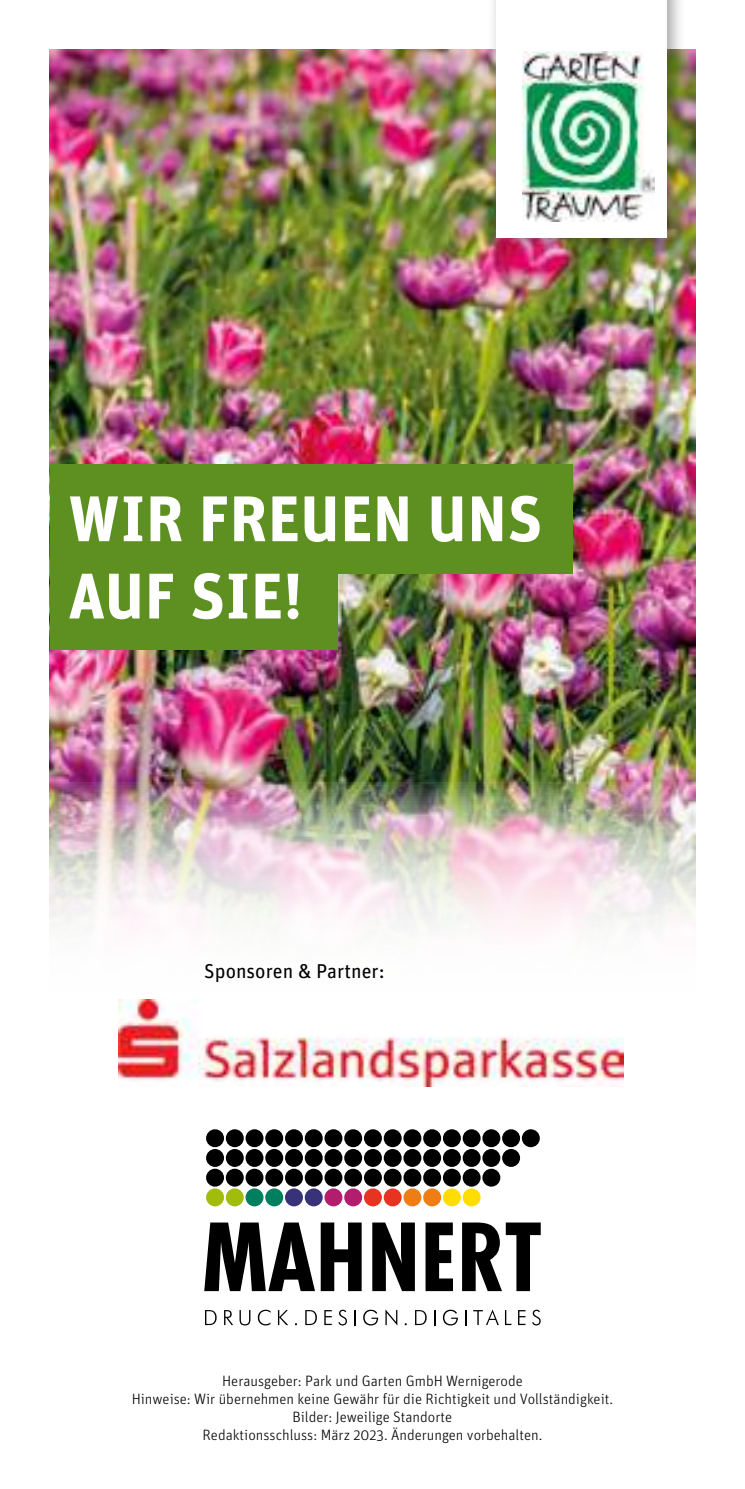
<style>
.page{position:relative;width:745px;height:1489px;background:#fff}
.page>*{position:absolute;margin:0;border:0;box-sizing:border-box;transform-origin:0 0}
.t1{font:700 64.25px/77.2px "Unit Pro";letter-spacing:.01em;color:#fff}
.t2{font:20px "Unit Pro";color:#000}
.t3{font:300 15px/18px "Unit Pro";color:#000;text-align:center}
</style>
<div class="page">
<img style="left:50px;top:50px;width:644px;height:731px">
<img style="left:49px;top:781px;width:647px;height:545px">
<svg style="left:205px;top:1309px;width:11px;height:15px"></svg>
<svg style="left:224px;top:1309px;width:9px;height:15px"></svg>
<svg style="left:239px;top:1309px;width:11px;height:16px"></svg>
<svg style="left:258px;top:1309px;width:12px;height:16px"></svg>
<svg style="left:278px;top:1309px;width:10px;height:15px"></svg>
<svg style="left:305px;top:1309px;width:11px;height:15px"></svg>
<svg style="left:324px;top:1309px;width:7px;height:15px"></svg>
<svg style="left:338px;top:1309px;width:9px;height:16px"></svg>
<svg style="left:354px;top:1309px;width:1px;height:15px"></svg>
<svg style="left:363px;top:1309px;width:15px;height:16px"></svg>
<svg style="left:385px;top:1309px;width:12px;height:16px"></svg>
<svg style="left:415px;top:1309px;width:11px;height:15px"></svg>
<svg style="left:434px;top:1309px;width:1px;height:15px"></svg>
<svg style="left:442px;top:1309px;width:15px;height:16px"></svg>
<svg style="left:465px;top:1309px;width:1px;height:15px"></svg>
<svg style="left:473px;top:1309px;width:25px;height:15px"></svg>
<svg style="left:504px;top:1309px;width:7px;height:15px"></svg>
<svg style="left:517px;top:1309px;width:8px;height:15px"></svg>
<svg style="left:531px;top:1309px;width:9px;height:16px"></svg>
<svg style="left:204px;top:1222px;width:157px;height:68px"></svg>
<svg style="left:372px;top:1222px;width:42px;height:68px"></svg>
<svg style="left:425px;top:1222px;width:27px;height:68px"></svg>
<svg style="left:462px;top:1222px;width:78px;height:68px"></svg>
<div style="left:206px;top:1129px;width:18px;height:18px;background:#000;border-radius:50%"></div>
<div style="left:226px;top:1129px;width:17px;height:18px;background:#000;border-radius:50%"></div>
<div style="left:245px;top:1129px;width:18px;height:18px;background:#000;border-radius:50%"></div>
<div style="left:265px;top:1129px;width:18px;height:18px;background:#000;border-radius:50%"></div>
<div style="left:285px;top:1129px;width:18px;height:18px;background:#000;border-radius:50%"></div>
<div style="left:304px;top:1129px;width:18px;height:18px;background:#000;border-radius:50%"></div>
<div style="left:324px;top:1129px;width:18px;height:18px;background:#000;border-radius:50%"></div>
<div style="left:344px;top:1129px;width:18px;height:18px;background:#000;border-radius:50%"></div>
<div style="left:364px;top:1129px;width:17px;height:18px;background:#000;border-radius:50%"></div>
<div style="left:383px;top:1129px;width:18px;height:18px;background:#000;border-radius:50%"></div>
<div style="left:403px;top:1129px;width:18px;height:18px;background:#000;border-radius:50%"></div>
<div style="left:423px;top:1129px;width:18px;height:18px;background:#000;border-radius:50%"></div>
<div style="left:442px;top:1129px;width:18px;height:18px;background:#000;border-radius:50%"></div>
<div style="left:462px;top:1129px;width:18px;height:18px;background:#000;border-radius:50%"></div>
<div style="left:482px;top:1129px;width:18px;height:18px;background:#000;border-radius:50%"></div>
<div style="left:502px;top:1129px;width:17px;height:18px;background:#000;border-radius:50%"></div>
<div style="left:521px;top:1129px;width:18px;height:18px;background:#000;border-radius:50%"></div>
<div style="left:206px;top:1148px;width:18px;height:18px;background:#000;border-radius:50%"></div>
<div style="left:206px;top:1168px;width:18px;height:18px;background:#000;border-radius:50%"></div>
<div style="left:206px;top:1188px;width:18px;height:18px;background:#a2bc0b;border-radius:50%"></div>
<div style="left:226px;top:1148px;width:17px;height:18px;background:#000;border-radius:50%"></div>
<div style="left:226px;top:1168px;width:17px;height:18px;background:#000;border-radius:50%"></div>
<div style="left:226px;top:1188px;width:17px;height:18px;background:#a2bc0b;border-radius:50%"></div>
<div style="left:245px;top:1148px;width:18px;height:18px;background:#000;border-radius:50%"></div>
<div style="left:245px;top:1168px;width:18px;height:18px;background:#000;border-radius:50%"></div>
<div style="left:245px;top:1188px;width:18px;height:18px;background:#007f5f;border-radius:50%"></div>
<div style="left:265px;top:1148px;width:18px;height:18px;background:#000;border-radius:50%"></div>
<div style="left:265px;top:1168px;width:18px;height:18px;background:#000;border-radius:50%"></div>
<div style="left:265px;top:1188px;width:18px;height:18px;background:#007f5f;border-radius:50%"></div>
<div style="left:285px;top:1148px;width:18px;height:18px;background:#000;border-radius:50%"></div>
<div style="left:285px;top:1168px;width:18px;height:18px;background:#000;border-radius:50%"></div>
<div style="left:285px;top:1188px;width:18px;height:18px;background:#383378;border-radius:50%"></div>
<div style="left:304px;top:1148px;width:18px;height:18px;background:#000;border-radius:50%"></div>
<div style="left:304px;top:1168px;width:18px;height:18px;background:#000;border-radius:50%"></div>
<div style="left:304px;top:1188px;width:18px;height:18px;background:#383378;border-radius:50%"></div>
<div style="left:324px;top:1148px;width:18px;height:18px;background:#000;border-radius:50%"></div>
<div style="left:324px;top:1168px;width:18px;height:18px;background:#000;border-radius:50%"></div>
<div style="left:324px;top:1188px;width:18px;height:18px;background:#b21d6e;border-radius:50%"></div>
<div style="left:344px;top:1148px;width:18px;height:18px;background:#000;border-radius:50%"></div>
<div style="left:344px;top:1168px;width:18px;height:18px;background:#000;border-radius:50%"></div>
<div style="left:344px;top:1188px;width:18px;height:18px;background:#b21d6e;border-radius:50%"></div>
<div style="left:364px;top:1148px;width:17px;height:18px;background:#000;border-radius:50%"></div>
<div style="left:364px;top:1168px;width:17px;height:18px;background:#000;border-radius:50%"></div>
<div style="left:364px;top:1188px;width:17px;height:18px;background:#e63322;border-radius:50%"></div>
<div style="left:383px;top:1148px;width:18px;height:18px;background:#000;border-radius:50%"></div>
<div style="left:383px;top:1168px;width:18px;height:18px;background:#000;border-radius:50%"></div>
<div style="left:383px;top:1188px;width:18px;height:18px;background:#e63322;border-radius:50%"></div>
<div style="left:403px;top:1148px;width:18px;height:18px;background:#000;border-radius:50%"></div>
<div style="left:403px;top:1168px;width:18px;height:18px;background:#000;border-radius:50%"></div>
<div style="left:403px;top:1188px;width:18px;height:18px;background:#ef7d16;border-radius:50%"></div>
<div style="left:423px;top:1148px;width:18px;height:18px;background:#000;border-radius:50%"></div>
<div style="left:423px;top:1168px;width:18px;height:18px;background:#000;border-radius:50%"></div>
<div style="left:423px;top:1188px;width:18px;height:18px;background:#ef7d16;border-radius:50%"></div>
<div style="left:442px;top:1148px;width:18px;height:18px;background:#000;border-radius:50%"></div>
<div style="left:442px;top:1168px;width:18px;height:18px;background:#000;border-radius:50%"></div>
<div style="left:442px;top:1188px;width:18px;height:18px;background:#fd0;border-radius:50%"></div>
<div style="left:462px;top:1148px;width:18px;height:18px;background:#000;border-radius:50%"></div>
<div style="left:462px;top:1168px;width:18px;height:18px;background:#000;border-radius:50%"></div>
<div style="left:462px;top:1188px;width:18px;height:18px;background:#fd0;border-radius:50%"></div>
<div style="left:482px;top:1148px;width:18px;height:18px;background:#000;border-radius:50%"></div>
<div style="left:482px;top:1168px;width:18px;height:18px;background:#000;border-radius:50%"></div>
<div style="left:502px;top:1148px;width:17px;height:18px;background:#000;border-radius:50%"></div>
<img style="left:118px;top:999px;width:504px;height:87px">
<div style="left:486px;top:0;width:198px;height:256px;background:#000;opacity:.35"></div>
<div style="left:496px;top:0;width:170px;height:237px;background:#fff"></div>
<img style="left:522px;top:51px;width:132px;height:171px">
<div style="left:50px;top:464px;width:522px;height:110px;background:#5d9021"></div>
<div style="left:50px;top:540px;width:287px;height:110px;background:#5d9021"></div>
<h1 class="t1" style="left:68px;top:476px;width:475px">WIR FREUEN UNS<br>AUF SIE!</h1>
<h2 class="t2" style="left:204px;top:957px;width:182px">Sponsoren &amp; Partner:</h2>
<p class="t3" style="left:132px;top:1371px;width:482px">Herausgeber: Park und Garten GmbH Wernigerode<br>Hinweise: Wir übernehmen keine Gewähr für die Richtigkeit und Vollständigkeit.<br>Bilder: Jeweilige Standorte<br>Redaktionsschluss: März 2023. Änderungen vorbehalten.</p>
</div>
